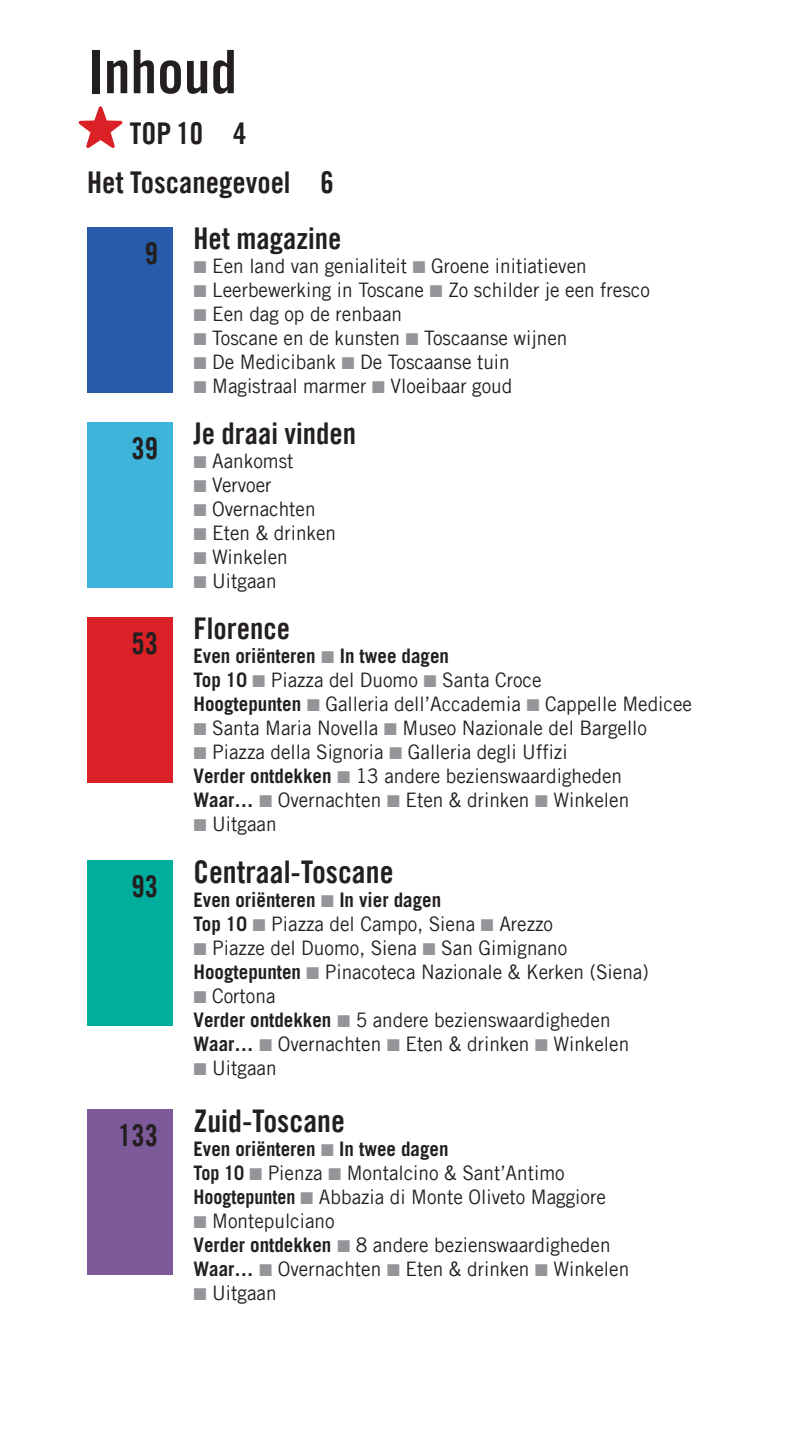
<style>
.page{position:relative;width:810px;height:1454px;background:#fff}
.page>*{position:absolute;margin:0;border:0;box-sizing:border-box;transform-origin:0 0}
.t1{font:60px "Trade Gothic LT Com Bd Cn 20";color:#231f20}
.t2{font:31.25px "Trade Gothic LT Com Bd Cn 20";color:#231f20}
.t3{font:30px/49.5px "Trade Gothic LT Com Bd Cn 20";color:#231f20}
.t4{font:20px/24px "Trade Gothic LT Com";color:#231f20;scale:.95 1}
.t5{font:700 20px/24px "Trade Gothic LT Com";color:#231f20;scale:.95 1}
.s1{color:#939598}
.s2{font-weight:700}
.s3{font-weight:400}
</style>
<div class="page">
<svg style="left:79px;top:106px;width:44px;height:42px"></svg>
<div style="left:87px;top:227px;width:85px;height:165px;background:#275caa"></div>
<div style="left:87px;top:617px;width:85px;height:165px;background:#da2128"></div>
<div style="left:87px;top:860px;width:85px;height:165px;background:#00ae9d"></div>
<div style="left:87px;top:1109px;width:85px;height:165px;background:#7c5a99"></div>
<div style="left:87px;top:422px;width:85px;height:165px;background:#3eb4da"></div>
<h1 class="t1" style="left:87px;top:35px;width:151px">Inhoud</h1>
<h3 class="t3" style="left:87px;top:108px;width:248px;text-indent:42px">TOP 10 4<br>Het Toscanegevoel 6</h3>
<h3 class="t3" style="left:145px;top:229px;width:15px">9</h3>
<h3 class="t3" style="left:131px;top:423px;width:28px">39</h3>
<h3 class="t3" style="left:131px;top:618px;width:28px">53</h3>
<h3 class="t3" style="left:131px;top:861px;width:28px">93</h3>
<h3 class="t3" style="left:118px;top:1110px;width:41px">133</h3>
<h3 class="t3" style="left:193px;top:213px;width:149px">Het magazine</h3>
<p class="t4" style="left:193px;top:253px;width:415px"><span class="s1">■</span> Een land van genialiteit <span class="s1">■</span> Groene initiatieven</p>
<p class="t4" style="left:193px;top:277px;width:482px"><span class="s1">■</span> Leerbewerking in Toscane <span class="s1">■</span> Zo schilder je een fresco</p>
<p class="t4" style="left:193px;top:301px;width:221px"><span class="s1">■</span> Een dag op de renbaan</p>
<p class="t4" style="left:193px;top:325px;width:395px"><span class="s1">■</span> Toscane en de kunsten <span class="s1">■</span> Toscaanse wijnen</p>
<p class="t4" style="left:193px;top:349px;width:334px"><span class="s1">■</span> De Medicibank <span class="s1">■</span> De Toscaanse tuin</p>
<p class="t4" style="left:193px;top:373px;width:337px"><span class="s1">■</span> Magistraal marmer <span class="s1">■</span> Vloeibaar goud</p>
<h3 class="t3" style="left:193px;top:408px;width:164px">Je draai vinden</h3>
<p class="t4" style="left:193px;top:448px;width:107px"><span class="s1">■</span> Aankomst</p>
<p class="t4" style="left:193px;top:472px;width:84px"><span class="s1">■</span> Vervoer</p>
<p class="t4" style="left:193px;top:496px;width:130px"><span class="s1">■</span> Overnachten</p>
<p class="t4" style="left:193px;top:520px;width:152px"><span class="s1">■</span> Eten &amp; drinken</p>
<p class="t4" style="left:193px;top:544px;width:101px"><span class="s1">■</span> Winkelen</p>
<p class="t4" style="left:193px;top:568px;width:89px"><span class="s1">■</span> Uitgaan</p>
<h3 class="t3" style="left:193px;top:603px;width:98px">Florence</h3>
<p class="t4" style="left:193px;top:643px;width:526px"><span class="s2">Even oriënteren</span> <span class="s1">■</span> <span class="s2">In twee dagen<br>Top 10</span> <span class="s1">■</span> Piazza del Duomo <span class="s1">■</span> Santa Croce<br><span class="s2">Hoogtepunten</span> <span class="s1">■</span> Galleria dell’Accademia <span class="s1">■</span> Cappelle Medicee</p>
<p class="t4" style="left:193px;top:715px;width:479px"><span class="s1">■</span> Santa Maria Novella <span class="s1">■</span> Museo Nazionale del Bargello</p>
<p class="t4" style="left:193px;top:739px;width:460px"><span class="s1">■</span> Piazza della Signoria <span class="s1">■</span> Galleria degli Uffizi<br><span class="s2">Verder ontdekken</span> <span class="s1">■</span> 13 andere bezienswaardigheden<br><span class="s2">Waar…</span> <span class="s1">■</span> Overnachten <span class="s1">■</span> Eten &amp; drinken <span class="s1">■</span> Winkelen</p>
<p class="t4" style="left:193px;top:811px;width:89px"><span class="s1">■</span> Uitgaan</p>
<h2 class="t2" style="left:193px;top:853px;width:202px">Centraal-Toscane</h2>
<p class="t5" style="left:193px;top:887px;width:380px">Even oriënteren <span class="s1">■</span> In vier dagen<br>Top 10 <span class="s1">■</span> <span class="s3">Piazza del Campo, Siena</span> <span class="s1">■</span> <span class="s3">Arezzo</span></p>
<p class="t4" style="left:193px;top:935px;width:481px"><span class="s1">■</span> Piazze del Duomo, Siena <span class="s1">■</span> San Gimignano<br><span class="s2">Hoogtepunten</span> <span class="s1">■</span> Pinacoteca Nazionale &amp; Kerken (Siena)</p>
<p class="t4" style="left:193px;top:983px;width:460px"><span class="s1">■</span> Cortona<br><span class="s2">Verder ontdekken</span> <span class="s1">■</span> 5 andere bezienswaardigheden<br><span class="s2">Waar…</span> <span class="s1">■</span> Overnachten <span class="s1">■</span> Eten &amp; drinken <span class="s1">■</span> Winkelen</p>
<p class="t4" style="left:193px;top:1055px;width:89px"><span class="s1">■</span> Uitgaan</p>
<h2 class="t2" style="left:193px;top:1102px;width:153px">Zuid-Toscane</h2>
<p class="t4" style="left:193px;top:1136px;width:436px"><span class="s2">Even oriënteren</span> <span class="s1">■</span> <span class="s2">In twee dagen<br>Top 10</span> <span class="s1">■</span> Pienza <span class="s1">■</span> Montalcino &amp; Sant’Antimo<br><span class="s2">Hoogtepunten</span> <span class="s1">■</span> Abbazia di Monte Oliveto Maggiore</p>
<p class="t4" style="left:193px;top:1208px;width:460px"><span class="s1">■</span> Montepulciano<br><span class="s2">Verder ontdekken</span> <span class="s1">■</span> 8 andere bezienswaardigheden<br><span class="s2">Waar…</span> <span class="s1">■</span> Overnachten <span class="s1">■</span> Eten &amp; drinken <span class="s1">■</span> Winkelen</p>
<p class="t4" style="left:193px;top:1280px;width:89px"><span class="s1">■</span> Uitgaan</p>
</div>
